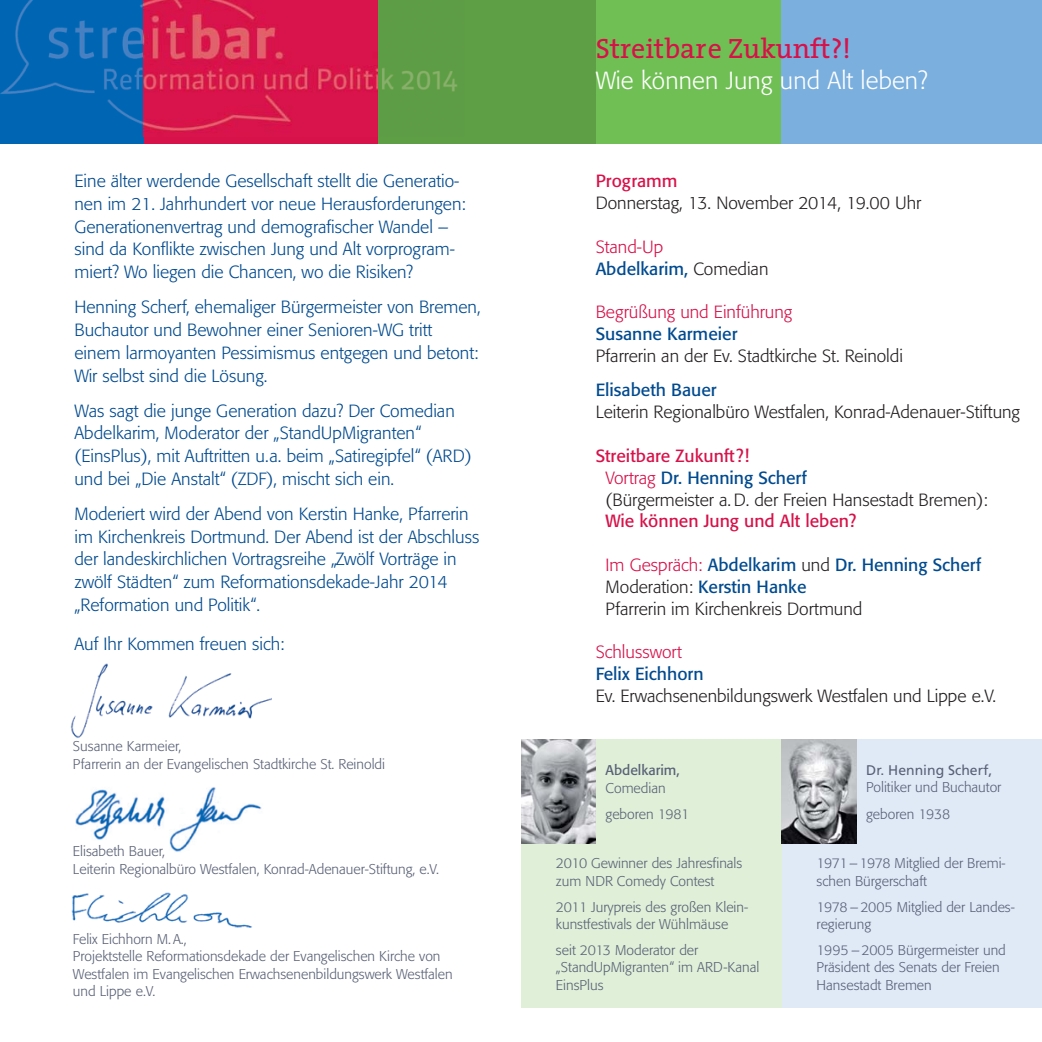
<style>
.page{position:relative;width:1042px;height:1042px;background:#fff}
.page>*{position:absolute;margin:0;border:0;box-sizing:border-box;transform-origin:0 0}
.t1{font:28px "The Serif";color:#d71149}
.t2{font:300 24.5px "Formata";letter-spacing:.005em;color:#fff}
.t3{font:300 17.5px/22.8px "Formata";color:#004a8f}
.t4{font:300 17.5px/22.1px "Formata";color:#231f20}
.t5{font:17.5px/22.1px "Formata";color:#004a8f}
.t6{font:17.5px "Formata";color:#d71149}
.t7{font:300 17.5px "Formata";color:#d71149}
.t8{font:300 14px/17.3px "Formata";color:#596176}
.t9{font:14px "Frutiger";color:#596176}
.t10{font:14px "Formata";color:#596176}
.s1{font-weight:300;color:#d71149}
.s2{font-weight:300;color:#231f20}
.s3{font-weight:400;color:#d71149}
.s4{color:#d71149}
.s5{font-weight:400;color:#004a8f}
</style>
<div class="page">
<div style="left:781px;top:739px;width:260px;height:268px;background:#e0eaf7"></div>
<div style="left:595px;top:0;width:186px;height:143px;background:#70bf54"></div>
<div style="left:521px;top:0;width:74px;height:143px;background:#5e9e45"></div>
<img style="left:70px;top:663px;width:202px;height:75px">
<img style="left:71px;top:892px;width:181px;height:36px">
<img style="left:75px;top:787px;width:187px;height:65px">
<div style="left:521px;top:739px;width:260px;height:268px;background:#dfefd8"></div>
<div style="left:0;top:0;width:144px;height:143px;background:#0066b3"></div>
<img style="left:0;top:0;width:144px;height:136px">
<div style="left:377px;top:0;width:144px;height:143px;background:#5e9e45"></div>
<div style="left:781px;top:0;width:260px;height:143px;background:#7aafde"></div>
<svg style="left:144px;top:0;width:233px;height:143px;background:#d91d4e"></svg>
<img style="left:521px;top:739px;width:74px;height:104px">
<img style="left:781px;top:739px;width:75px;height:104px">
<p class="t3" style="left:74px;top:171px;width:393px">Eine älter werdende Gesellschaft stellt die Generatio&shy;nen im 21. Jahrhundert vor neue Herausforderungen:<br>Generationenvertrag und demografischer Wandel – sind da Konflikte zwischen Jung und Alt vorprogram&shy;miert? Wo liegen die Chancen, wo die Risiken?</p>
<p class="t3" style="left:74px;top:297px;width:407px">Henning Scherf, ehemaliger Bürgermeister von Bremen, Buch autor und Bewohner einer Senioren-WG tritt einem larmoy anten Pessimismus entgegen und betont:<br>Wir selbst sind die Lösung.</p>
<p class="t3" style="left:74px;top:400px;width:399px">Was sagt die junge Generation dazu? Der Comedian Abdelkarim, Moderator der „StandUpMigranten“ (EinsPlus), mit Auftritten u.a. beim „Satiregipfel“ (ARD) und bei „Die Anstalt“ (ZDF), mischt sich ein.</p>
<p class="t3" style="left:74px;top:503px;width:406px">Moderiert wird der Abend von Kerstin Hanke, Pfarrerin im Kirchen kreis Dortmund. Der Abend ist der Ab schluss der landeskirchlichen Vortragsreihe „Zwölf Vorträge in zwölf Städten“ zum Reformations dekade-Jahr 2014 „Reformation und Politik“.</p>
<p class="t3" style="left:74px;top:633px;width:211px">Auf Ihr Kommen freuen sich:</p>
<p class="t8" style="left:73px;top:738px;width:313px">Susanne Karmeier,<br>Pfarrerin an der Evangelischen Stadtkirche St. Reinoldi</p>
<p class="t8" style="left:73px;top:843px;width:367px">Elisabeth Bauer,<br>Leiterin Regionalbüro Westfalen, Konrad-Adenauer-Stiftung, e.V.</p>
<p class="t8" style="left:73px;top:930px;width:381px">Felix Eichhorn M. A.,<br>Projektstelle Reformationsdekade der Evangelischen Kirche von Westfalen im Evangelischen Erwachsenen bildungswerk Westfalen und Lippe e.V.</p>
<h1 class="t1" style="left:595px;top:38px;width:257px">Streitbare Zukunft?!</h1>
<h2 class="t2" style="left:595px;top:69px;width:333px">Wie können Jung und Alt leben?</h2>
<p class="t6" style="left:595px;top:173px;width:83px">Programm</p>
<p class="t4" style="left:595px;top:193px;width:327px">Donnerstag, 13. November 2014, 19.00 Uhr</p>
<p class="t5" style="left:595px;top:237px;width:174px"><span class="s1">Stand-Up<br></span>Abdelkarim, <span class="s2">Comedian</span></p>
<p class="t7" style="left:595px;top:304px;width:198px">Begrüßung und Einführung</p>
<p class="t5" style="left:595px;top:324px;width:143px">Susanne Karmeier</p>
<p class="t4" style="left:595px;top:346px;width:309px">Pfarrerin an der Ev. Stadtkirche St. Reinoldi</p>
<p class="t5" style="left:595px;top:380px;width:122px">Elisabeth Bauer</p>
<p class="t4" style="left:595px;top:402px;width:426px">Leiterin Regionalbüro Westfalen, Konrad-Adenauer-Stiftung</p>
<p class="t4" style="left:605px;top:445px;width:383px;text-indent:-10px"><span class="s3">Streitbare Zukunft?!<br></span><span class="s4">Vortrag</span> <span class="s5">Dr. Henning Scherf<br></span>(Bürgermeister a. D. der Freien Hansestadt Bremen):</p>
<p class="t6" style="left:605px;top:513px;width:252px">Wie können Jung und Alt leben?</p>
<p class="t4" style="left:605px;top:555px;width:377px"><span class="s4">Im Gespräch:</span> <span class="s5">Abdelkarim</span> und <span class="s5">Dr. Henning Scherf<br></span>Moderation: <span class="s5">Kerstin Hanke<br></span>Pfarrerin im Kirchenkreis Dortmund</p>
<p class="t7" style="left:595px;top:644px;width:88px">Schlusswort</p>
<p class="t5" style="left:595px;top:664px;width:109px">Felix Eichhorn</p>
<p class="t4" style="left:595px;top:686px;width:402px">Ev. Erwachsenenbildungswerk Westfalen und Lippe e.V.</p>
<p class="t10" style="left:605px;top:763px;width:76px">Abdelkarim,</p>
<p class="t8" style="left:605px;top:775px;width:85px;line-height:26.1px">Comedian geboren 1981</p>
<p class="t8" style="left:556px;top:855px;width:188px">2010 Gewinner des Jahresfinals zum NDR Comedy Contest</p>
<p class="t8" style="left:556px;top:898px;width:194px">2011 Jurypreis des großen Klein&shy;kunstfestivals der Wühlmäuse</p>
<p class="t8" style="left:556px;top:942px;width:205px">seit 2013 Moderator der „StandUpMigranten“ im ARD-Kanal<br>EinsPlus</p>
<p class="t9" style="left:866px;top:764px;width:128px">Dr. Henning Scherf,</p>
<p class="t8" style="left:866px;top:775px;width:137px;line-height:26.1px">Politiker und Buchautor geboren 1938</p>
<p class="t8" style="left:816px;top:855px;width:191px">1971–1978 Mitglied der Bremi&shy;schen Bürgerschaft</p>
<p class="t8" style="left:816px;top:898px;width:200px">1978 –2005 Mitglied der Landes - regierung</p>
<p class="t8" style="left:816px;top:942px;width:191px">1995 –2005 Bürgermeister und<br>Präsident des Senats der Freien<br>Hansestadt Bremen</p>
</div>
